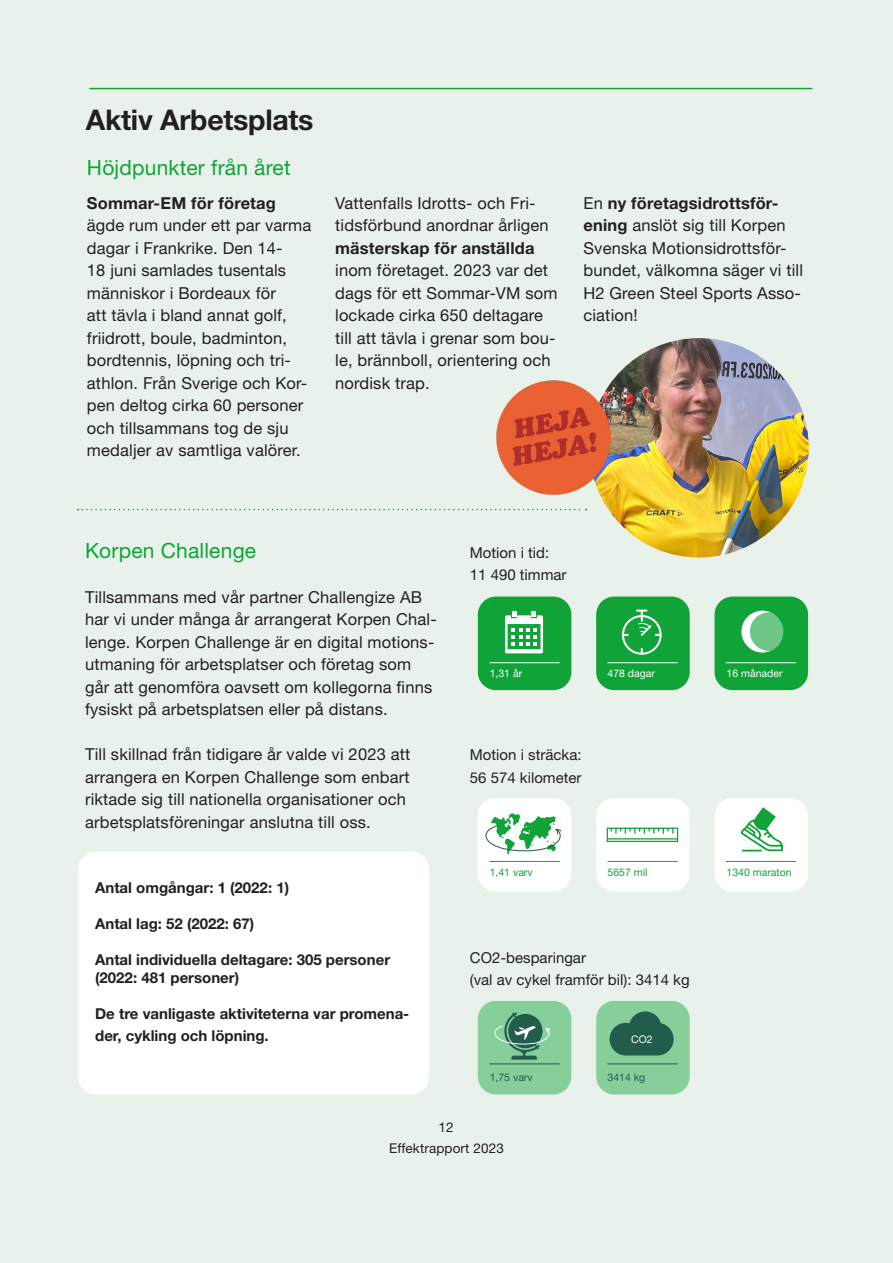
<style>
.page{position:relative;width:893px;height:1263px;background:#e8f2ea}
.page>*{position:absolute;margin:0;border:0;box-sizing:border-box;transform-origin:0 0}
.t1{font:700 28.5px "Helvetica Neue LT Pro";letter-spacing:-.01em;color:#231f20}
.t2{font:21px "Helvetica Neue LT Pro";letter-spacing:.01em;color:#0fa338}
.t3{font:16.5px/22.5px "Helvetica Neue LT Pro";letter-spacing:.01em;color:#231f20}
.t4{font:700 15px/18px "Helvetica Neue LT Pro";color:#231f20}
.t5{font:15px "Helvetica Neue LT Pro";color:#231f20}
.t6{font:13.5px "Helvetica Neue LT Pro";letter-spacing:.01em;color:#231f20}
.t7{font:10.5px "Helvetica Neue LT Pro";color:#fff}
.t8{font:10.5px "Helvetica Neue LT Pro";color:#0fa338}
.t9{font:10.5px "Helvetica Neue LT Pro";color:#215c4d}
.s1{font-weight:700}
</style>
<div class="page">
<div style="left:478px;top:597px;width:93px;height:93px;background:#0fa338;border-radius:18px"></div>
<div style="left:478px;top:798px;width:93px;height:94px;background:#fff;border-radius:18px"></div>
<div style="left:596px;top:597px;width:94px;height:93px;background:#0fa338;border-radius:18px"></div>
<div style="left:596px;top:798px;width:94px;height:94px;background:#fff;border-radius:18px"></div>
<div style="left:714px;top:597px;width:94px;height:93px;background:#0fa338;border-radius:18px"></div>
<div style="left:714px;top:798px;width:94px;height:94px;background:#fff;border-radius:18px"></div>
<hr style="left:489px;top:662px;width:71px;height:1px;background:#fff">
<hr style="left:489px;top:861px;width:71px;height:1px;background:#0fa338">
<hr style="left:607px;top:662px;width:71px;height:1px;background:#fff">
<hr style="left:607px;top:861px;width:71px;height:1px;background:#0fa338">
<hr style="left:726px;top:662px;width:70px;height:1px;background:#fff">
<hr style="left:726px;top:861px;width:70px;height:1px;background:#0fa338">
<svg style="left:505px;top:611px;width:38px;height:42px"></svg>
<div style="left:622px;top:615px;width:40px;height:40px;border:2px solid #fff;border-radius:50%"></div>
<svg style="left:641px;top:648px;width:2px;height:6px"></svg>
<svg style="left:635px;top:609px;width:26px;height:29px"></svg>
<svg style="left:741px;top:611px;width:42px;height:41px"></svg>
<svg style="left:740px;top:807px;width:43px;height:45px"></svg>
<svg style="left:606px;top:827px;width:73px;height:16px"></svg>
<svg style="left:485px;top:813px;width:77px;height:42px"></svg>
<div style="left:478px;top:1001px;width:93px;height:93px;background:#86ce9a;border-radius:18px"></div>
<div style="left:596px;top:1001px;width:94px;height:93px;background:#86ce9a;border-radius:18px"></div>
<hr style="left:489px;top:1063px;width:71px;height:1px;background:#215c4d">
<hr style="left:607px;top:1063px;width:71px;height:1px;background:#215c4d">
<svg style="left:610px;top:1011px;width:64px;height:44px"></svg>
<svg style="left:494px;top:1012px;width:56px;height:48px"></svg>
<hr style="left:89px;top:88px;width:723px;height:1px;background:#0fa338">
<svg style="left:78px;top:509px;width:509px;height:1px"></svg>
<div style="left:78px;top:851px;width:351px;height:243px;background:#fff;border-radius:18px"></div>
<img style="left:589px;top:338px;width:220px;height:219px;border-radius:110px">
<img style="left:497px;top:381px;width:113px;height:113px">
<p class="t1" style="left:86px;top:102px;width:229px">Aktiv Arbetsplats</p>
<p class="t2" style="left:87px;top:155px;width:205px">Höjdpunkter från året</p>
<p class="t3" style="left:87px;top:191px;width:226px"><span class="s1">Sommar-EM för företag </span>ägde rum under ett par varma dagar i Frankrike. Den 14-<br>18 juni samlades tusentals människor i Bordeaux för<br>att tävla i bland annat golf, friidrott, boule, badminton, bordtennis, löpning och tri&shy;athlon. Från Sverige och Kor&shy;pen deltog cirka 60 personer och tillsammans tog de sju medaljer av samtliga valörer.</p>
<p class="t3" style="left:335px;top:191px;width:224px">Vattenfalls Idrotts- och Fri&shy;tidsförbund anordnar årligen <span class="s1">mästerskap för anställda </span>inom företaget. 2023 var det dags för ett Sommar-VM som lockade cirka 650 deltagare till att tävla i grenar som bou&shy;le, brännboll, orientering och nordisk trap.</p>
<p class="t3" style="left:583px;top:191px;width:221px">En <span class="s1">ny företagsidrottsför&shy;ening</span> anslöt sig till Korpen<br>Svenska Motionsidrottsför&shy;bundet, välkomna säger vi till<br>H2 Green Steel Sports Asso&shy;ciation!</p>
<p class="t2" style="left:85px;top:537px;width:173px">Korpen Challenge</p>
<p class="t3" style="left:85px;top:585px;width:353px">Tillsammans med vår partner Challengize AB har vi under många år arrangerat Korpen Chal&shy;lenge. Korpen Challenge är en digital motions&shy;utmaning för arbetsplatser och företag som går att genomföra oavsett om kollegorna finns fysiskt på arbetsplatsen eller på distans.</p>
<p class="t3" style="left:85px;top:743px;width:327px">Till skillnad från tidigare år valde vi 2023 att arrangera en Korpen Challenge som enbart riktade sig till nationella organisationer och arbetsplatsföreningar anslutna till oss.</p>
<p class="t4" style="left:95px;top:879px;width:195px">Antal omgångar: 1 (2022: 1)</p>
<p class="t4" style="left:95px;top:915px;width:161px">Antal lag: 52 (2022: 67)</p>
<p class="t4" style="left:95px;top:951px;width:296px">Antal individuella deltagare: 305 personer (2022: 481 personer)</p>
<p class="t4" style="left:95px;top:1003px;width:316px;line-height:21.6px">De tre vanligaste aktiviteterna var promena&shy;der, cykling och löpning.</p>
<p class="t5" style="left:470px;top:543px;width:81px">Motion i tid:</p>
<p class="t5" style="left:470px;top:565px;width:98px">11 490 timmar</p>
<p class="t7" style="left:490px;top:667px;width:34px">1,31 år</p>
<p class="t7" style="left:607px;top:667px;width:49px">478 dagar</p>
<p class="t5" style="left:470px;top:745px;width:113px">Motion i sträcka:</p>
<p class="t5" style="left:470px;top:768px;width:113px">56 574 kilometer</p>
<p class="t8" style="left:490px;top:866px;width:44px">1,41 varv</p>
<p class="t8" style="left:607px;top:866px;width:41px">5657 mil</p>
<p class="t5" style="left:470px;top:948px;width:118px">CO2-besparingar</p>
<p class="t5" style="left:470px;top:970px;width:221px">(val av cykel framför bil): 3414 kg</p>
<p class="t7" style="left:631px;top:1032px;width:23px">CO2</p>
<p class="t9" style="left:490px;top:1071px;width:44px">1,75 varv</p>
<p class="t9" style="left:607px;top:1071px;width:39px">3414 kg</p>
<p class="t6" style="left:438px;top:1119px;width:17px">12</p>
<p class="t6" style="left:389px;top:1140px;width:116px">Effektrapport 2023</p>
<p class="t7" style="left:727px;top:667px;width:58px">16 månader</p>
<p class="t8" style="left:727px;top:866px;width:67px">1340 maraton</p>
</div>
